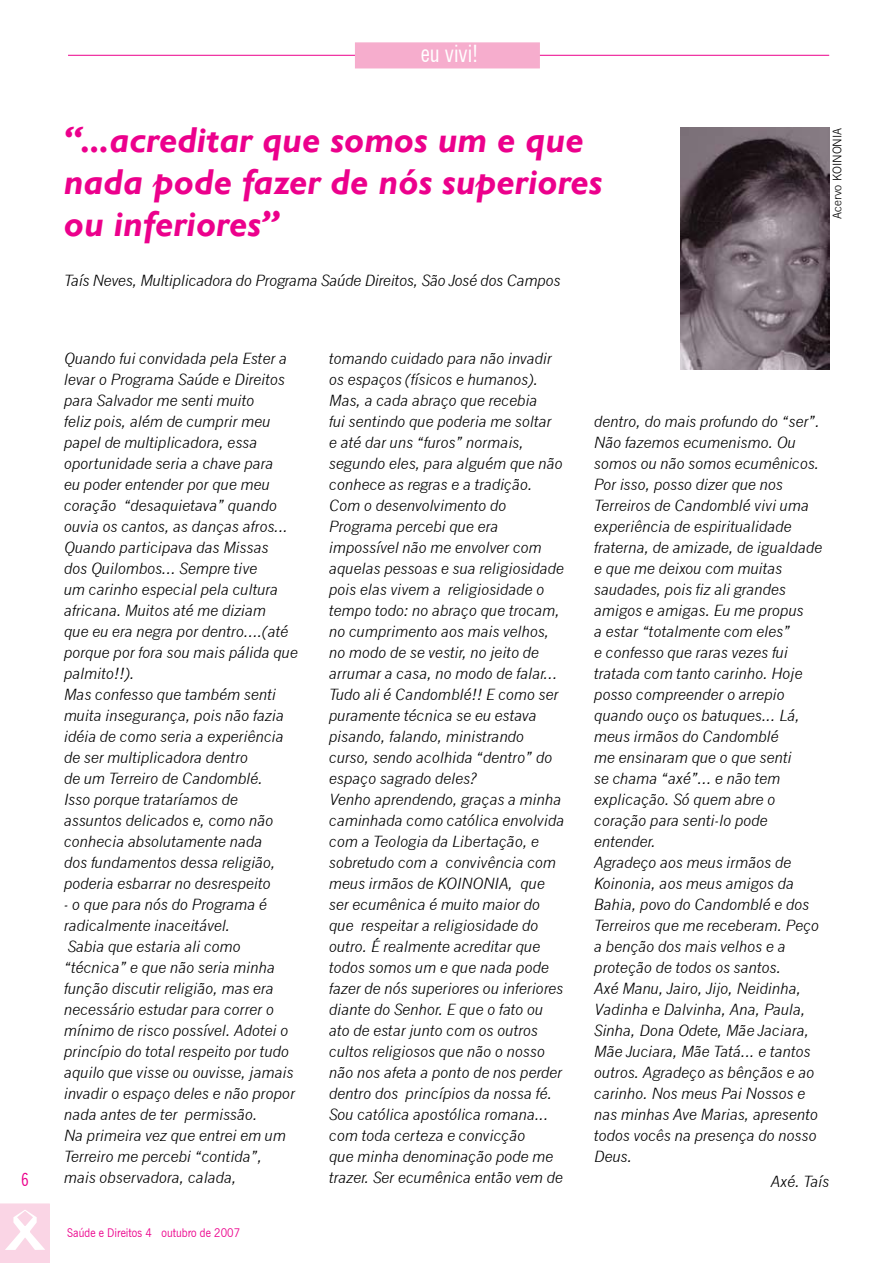
<style>
.page{position:relative;width:893px;height:1263px;background:#fff}
.page>*{position:absolute;margin:0;border:0;box-sizing:border-box;transform-origin:0 0}
.t1{font:italic 700 36px/42px "Gill Sans";color:#ec008c}
.t2{font:condensed 24px "News Gothic BT";color:#fff}
.t3{font:condensed 18px "News Gothic BT";color:#ec008c}
.t4{font:italic 15px/21px "News Gothic";letter-spacing:-.01em;color:#000}
.t5{font:12px "News Gothic BT";color:#ec008c;scale:.9 1}
.t6{font:300 12px "News Gothic BT";color:#000}
</style>
<div class="page">
<svg style="left:0;top:1203px;width:50px;height:60px"></svg>
<hr style="left:68px;top:55px;width:761px;height:1px;background:#ec008c">
<div style="left:355px;top:42px;width:185px;height:26px;background:#f6adcd;border:2px solid #f6adcd"></div>
<img style="left:680px;top:128px;width:149px;height:242px">
<p class="t3" style="left:21px;top:1169px;width:9px">6</p>
<h2 class="t2" style="left:421px;top:38px;width:59px">eu vivi!</h2>
<h1 class="t1" style="left:64px;top:120px;width:540px">“...acreditar que somos um e que nada pode fazer de nós superiores ou inferiores”</h1>
<p class="t4" style="left:64px;top:270px;width:498px">Taís Neves, Multiplicadora do Programa Saúde Direitos, São José dos Campos</p>
<p class="t6" style="left:830px;top:219px;width:93px;rotate:-90deg">Acervo KOINONIA</p>
<p class="t4" style="left:64px;top:348px;width:236px">Quando fui convidada pela Ester a levar o Programa Saúde e Direitos para Salvador me senti muito<br>feliz pois, além de cumprir meu papel de multiplicadora, essa oportunidade seria a chave para<br>eu poder entender por que meu coração “desaquietava” quando ouvia os cantos, as danças afros...<br>Quando participava das Missas<br>dos Quilombos... Sempre tive<br>um carinho especial pela cultura africana. Muitos até me diziam<br>que eu era negra por dentro....(até porque por fora sou mais pálida que palmito!!).<br>Mas confesso que também senti muita insegurança, pois não fazia idéia de como seria a experiência de ser multiplicadora dentro<br>de um Terreiro de Candomblé.<br>Isso porque trataríamos de assuntos delicados e, como não conhecia absolutamente nada<br>dos fundamentos dessa religião, poderia esbarrar no desrespeito</p>
<p class="t4" style="left:64px;top:894px;width:233px">- o que para nós do Programa é radicalmente inaceitável.<br>Sabia que estaria ali como “técnica” e que não seria minha função discutir religião, mas era necessário estudar para correr o mínimo de risco possível. Adotei o princípio do total respeito por tudo aquilo que visse ou ouvisse, jamais invadir o espaço deles e não propor nada antes de ter permissão.<br>Na primeira vez que entrei em um<br>Terreiro me percebi “contida”, mais observadora, calada,</p>
<p class="t5" style="left:67px;top:1226px;width:194px">Saúde e Direitos 4 outubro de 2007</p>
<p class="t4" style="left:329px;top:348px;width:237px">tomando cuidado para não invadir os espaços (físicos e humanos).<br>Mas, a cada abraço que recebia<br>fui sentindo que poderia me soltar<br>e até dar uns “furos” normais, segundo eles, para alguém que não conhece as regras e a tradição.<br>Com o desenvolvimento do<br>Programa percebi que era impossível não me envolver com aquelas pessoas e sua religiosidade pois elas vivem a religiosidade o tempo todo: no abraço que trocam, no cumprimento aos mais velhos, no modo de se vestir, no jeito de arrumar a casa, no modo de falar...<br>Tudo ali é Candomblé!! E como ser puramente técnica se eu estava pisando, falando, ministrando curso, sendo acolhida “dentro” do espaço sagrado deles?<br>Venho aprendendo, graças a minha caminhada como católica envolvida com a Teologia da Libertação, e sobretudo com a convivência com meus irmãos de KOINONIA, que ser ecumênica é muito maior do que respeitar a religiosidade do outro. É realmente acreditar que todos somos um e que nada pode fazer de nós superiores ou inferiores diante do Senhor. E que o fato ou ato de estar junto com os outros cultos religiosos que não o nosso não nos afeta a ponto de nos perder dentro dos princípios da nossa fé.<br>Sou católica apostólica romana... com toda certeza e convicção<br>que minha denominação pode me trazer. Ser ecumênica então vem de</p>
<p class="t4" style="left:594px;top:411px;width:230px">dentro, do mais profundo do “ser”.<br>Não fazemos ecumenismo. Ou somos ou não somos ecumênicos.<br>Por isso, posso dizer que nos<br>Terreiros de Candomblé vivi uma experiência de espiritualidade fraterna, de amizade, de igualdade e que me deixou com muitas saudades, pois fiz ali grandes amigos e amigas. Eu me propus<br>a estar “totalmente com eles”<br>e confesso que raras vezes fui tratada com tanto carinho. Hoje posso compreender o arrepio quando ouço os batuques... Lá, meus irmãos do Candomblé<br>me ensinaram que o que senti<br>se chama “axé”... e não tem explicação. Só quem abre o coração para senti-lo pode entender.<br>Agradeço aos meus irmãos de<br>Koinonia, aos meus amigos da<br>Bahia, povo do Candomblé e dos<br>Terreiros que me receberam. Peço a benção dos mais velhos e a proteção de todos os santos.<br>Axé Manu, Jairo, Jijo, Neidinha,<br>Vadinha e Dalvinha, Ana, Paula,<br>Sinha, Dona Odete, Mãe Jaciara,<br>Mãe Juciara, Mãe Tatá... e tantos outros. Agradeço as bênçãos e ao carinho. Nos meus Pai Nossos e nas minhas Ave Marias, apresento todos vocês na presença do nosso<br>Deus.</p>
<p class="t4" style="left:770px;top:1171px;width:60px">Axé. Taís</p>
</div>
